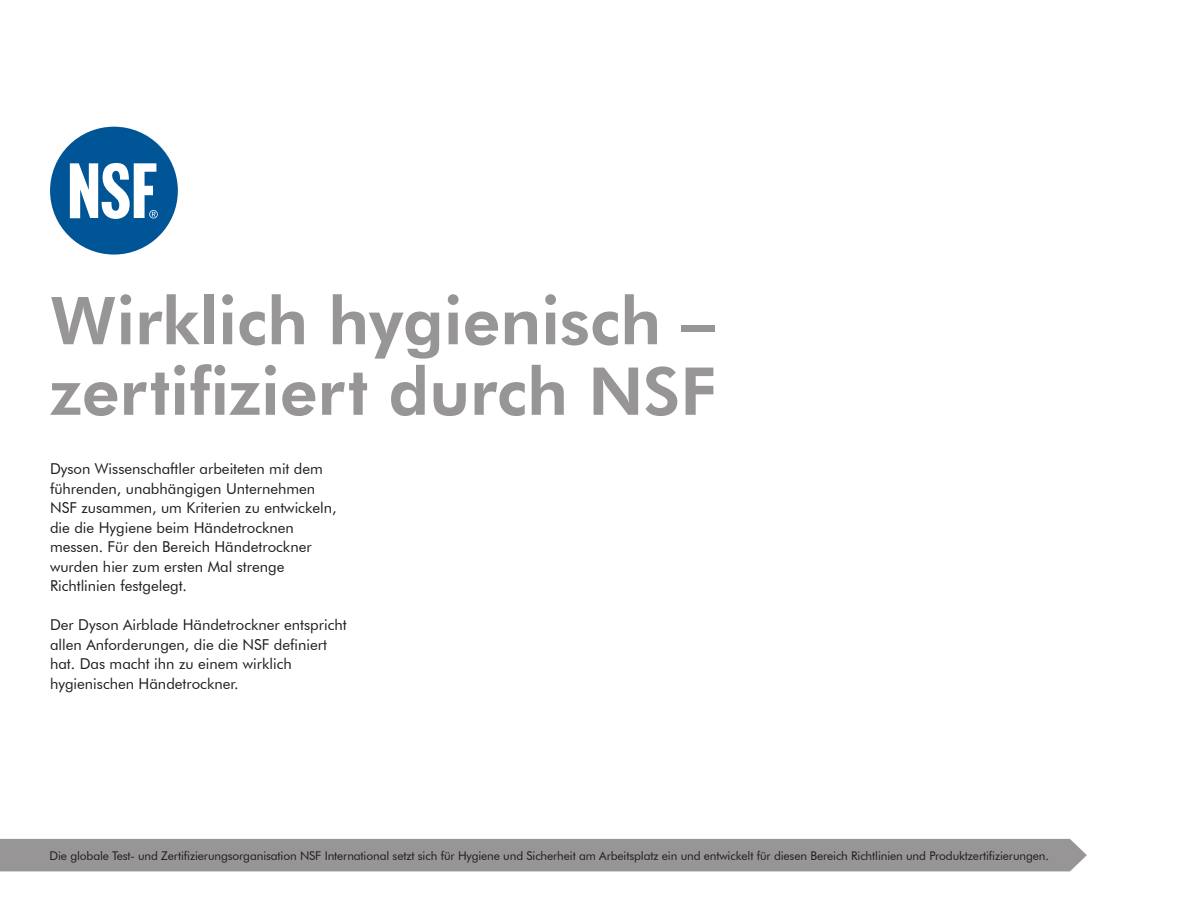
<style>
.page{position:relative;width:1189px;height:913px;background:#fff}
.page>*{position:absolute;margin:0;border:0;box-sizing:border-box;transform-origin:0 0}
.t1{font:800 66px/70.5px "Futura BT";color:#989597}
.t2{font:15px/19.5px "Futura BT";color:#1d1d1b}
.t3{font:12px "Futura BT";letter-spacing:-.01em;color:#1d1d1b}
</style>
<div class="page">
<div style="left:0;top:838px;width:1087px;height:33px;background:#989597"></div>
<div style="left:50px;top:127px;width:128px;height:127px;background:#005597;border-radius:50%"></div>
<svg style="left:70px;top:163px;width:88px;height:56px"></svg>
<h1 class="t1" style="left:50px;top:285px;width:667px">Wirklich hygienisch – zertifiziert durch NSF</h1>
<p class="t2" style="left:50px;top:459px;width:288px">Dyson Wissenschaftler arbeiteten mit dem führenden, unabhängigen Unternehmen NSF zusammen, um Kriterien zu entwickeln, die die Hygiene beim Händetrocknen messen. Für den Bereich Händetrockner wurden hier zum ersten Mal strenge Richtlinien festgelegt.</p>
<p class="t2" style="left:50px;top:615px;width:298px">Der Dyson Airblade Händetrockner entspricht allen Anforderungen, die die NSF definiert hat. Das macht ihn zu einem wirklich hygienischen Händetrockner.</p>
<p class="t3" style="left:50px;top:847px;width:1001px">Die globale Test- und Zertifizierungsorganisation NSF International setzt sich für Hygiene und Sicherheit am Arbeitsplatz ein und entwickelt für diesen Bereich Richtlinien und Produktzertifizierungen.</p>
</div>
